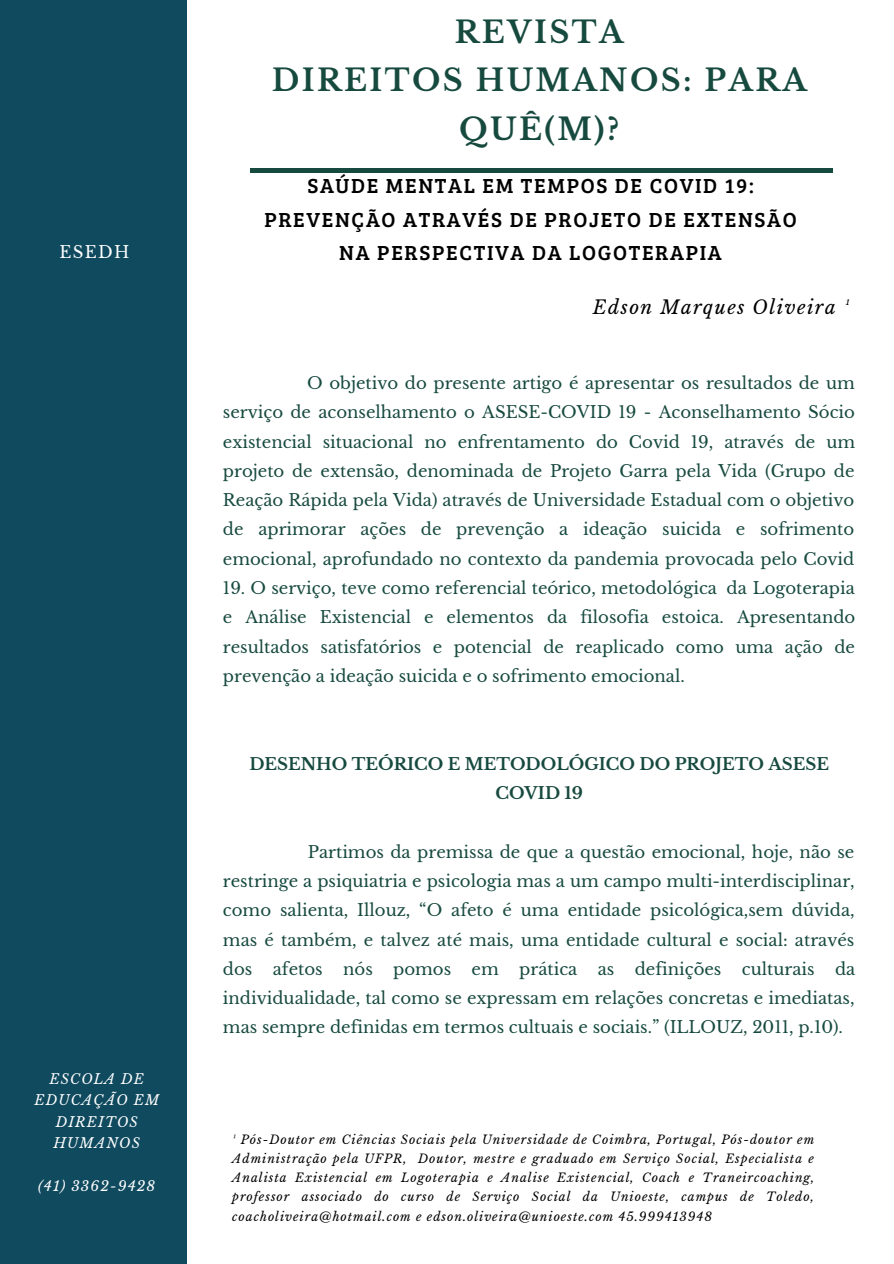
<style>
.page{position:relative;width:894px;height:1264px;background:#fff}
.page>*{position:absolute;margin:0;border:0;box-sizing:border-box;transform-origin:0 0}
.t1{font:700 30.15px/48.4px "Libre Baskerville";letter-spacing:.08em;color:#174a3f;text-align:center}
.t2{font:21px/33.8px "Bree Serif";letter-spacing:.08em;color:#000;text-align:center}
.t3{font:italic 18.75px "Libre Baskerville";letter-spacing:.08em;color:#000}
.t4{font:16.5px/29.2px "Libre Baskerville";color:#174a3f;text-align:justify}
.t5{font:700 16.5px/29.2px "Libre Baskerville";color:#174a3f;text-align:center}
.t6{font:16.5px "Libre Baskerville";letter-spacing:.08em;color:#fff}
.t7{font:italic 13.8px/21.5px "Libre Baskerville";letter-spacing:.08em;color:#fff;text-align:center}
.t8{font:italic 12.15px/19.2px "Libre Baskerville";letter-spacing:.08em;color:#000;text-align:justify}
</style>
<div class="page">
<div style="left:0;top:0;width:208px;height:1263px;background:#104a5f"></div>
<div style="left:187px;top:0;width:706px;height:1263px;background:#fff"></div>
<hr style="left:250px;top:169px;width:582px;height:3px;background:#174a3f">
<p class="t6" style="left:59px;top:242px;width:71px">ESEDH</p>
<p class="t7" style="left:34px;top:1068px;width:126px">ESCOLA DE<br>EDUCAÇÃO EM<br>DIREITOS<br>HUMANOS</p>
<p class="t7" style="left:38px;top:1175px;width:119px">(41) 3362-9428</p>
<p class="t1" style="left:455px;top:8px;width:170px">REVISTA</p>
<p class="t1" style="left:271px;top:57px;width:536px">DIREITOS HUMANOS: PARA<br>QUÊ(M)?</p>
<p class="t2" style="left:264px;top:167px;width:533px">SAÚDE MENTAL EM TEMPOS DE COVID 19:<br>PREVENÇÃO ATRAVÉS DE PROJETO DE EXTENSÃO<br>NA PERSPECTIVA DA LOGOTERAPIA</p>
<p class="t3" style="left:592px;top:296px;width:257px">Edson Marques Oliveira ¹</p>
<p class="t4" style="left:223px;top:368px;width:633px;text-indent:84px">O objetivo do presente artigo é apresentar os resultados de um serviço de aconselhamento o ASESE-COVID 19 - Aconselhamento Sócio existencial situacional no enfrentamento do Covid 19, através de um projeto de extensão, denominada de Projeto Garra pela Vida (Grupo de Reação Rápida pela Vida) através de Universidade Estadual com o objetivo de aprimorar ações de prevenção a ideação suicida e sofrimento emocional, aprofundado no contexto da pandemia provocada pelo Covid</p>
<p class="t4" style="left:223px;top:573px;width:633px">19. O serviço, teve como referencial teórico, metodológica da Logoterapia e Análise Existencial e elementos da filosofia estoica. Apresentando resultados satisfatórios e potencial de reaplicado como uma ação de prevenção a ideação suicida e o sofrimento emocional.</p>
<p class="t5" style="left:249px;top:749px;width:581px">DESENHO TEÓRICO E METODOLÓGICO DO PROJETO ASESE<br>COVID 19</p>
<p class="t4" style="left:223px;top:837px;width:633px;text-indent:85px">Partimos da premissa de que a questão emocional, hoje, não se restringe a psiquiatria e psicologia mas a um campo multi-interdisciplinar, como salienta, Illouz, “O afeto é uma entidade psicológica,sem dúvida, mas é também, e talvez até mais, uma entidade cultural e social: através dos afetos nós pomos em prática as definições culturais da individualidade, tal como se expressam em relações concretas e imediatas, mas sempre definidas em termos cultuais e sociais.” (ILLOUZ, 2011, p.10).</p>
<p class="t8" style="left:232px;top:1130px;width:583px">¹ Pós-Doutor em Ciências Sociais pela Universidade de Coimbra, Portugal, Pós-doutor em Administração pela UFPR, Doutor, mestre e graduado em Serviço Social, Especialista e Analista Existencial em Logoterapia e Analise Existencial, Coach e Traneircoaching, professor associado do curso de Serviço Social da Unioeste, campus de Toledo, coacholiveira@hotmail.com e edson.oliveira@unioeste.com 45.999413948</p>
</div>
